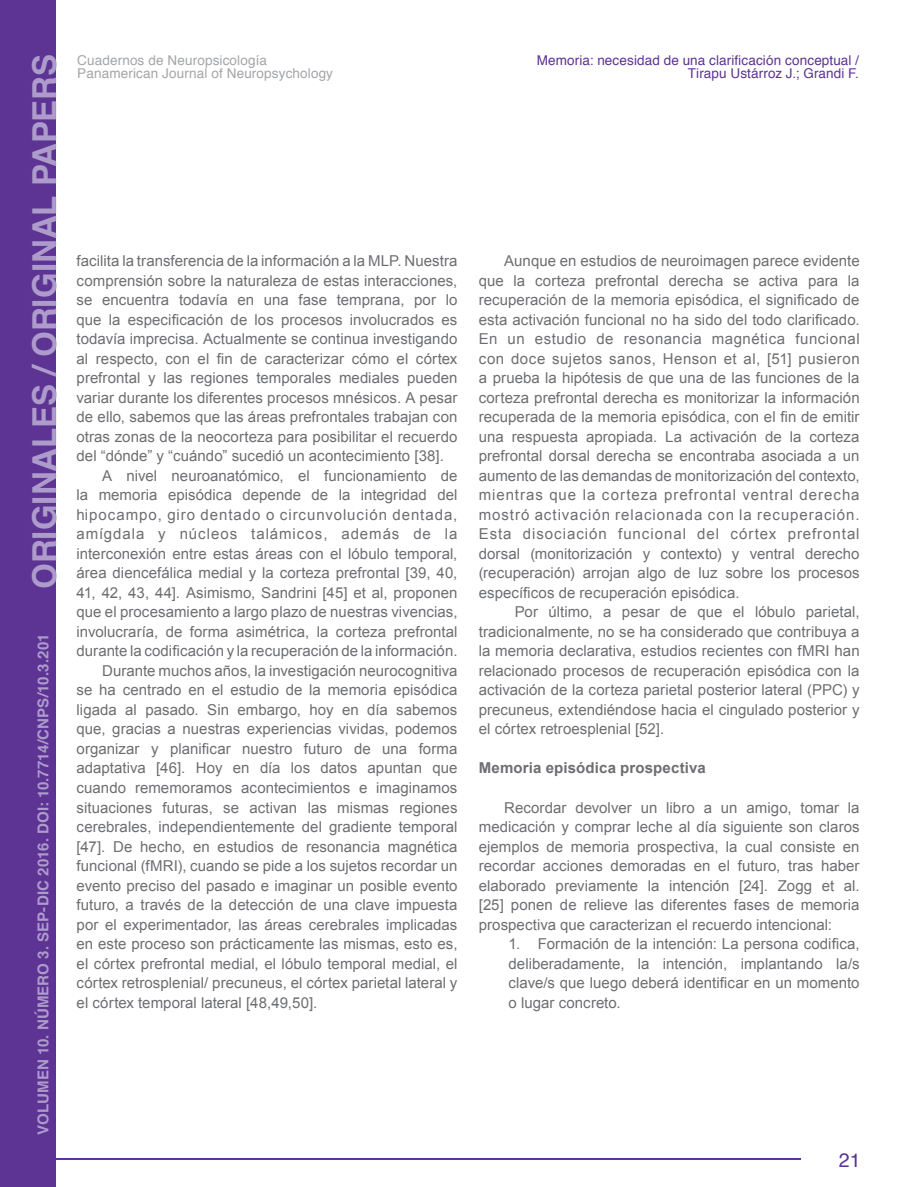
<style>
.page{position:relative;width:915px;height:1187px;background:#fff}
.page>*{position:absolute;margin:0;border:0;box-sizing:border-box;transform-origin:0 0}
.t1{font:700 33px "Helvetica";letter-spacing:-.005em;color:#ad9ccb}
.t2{font:19.5px "Helvetica";color:#5d3393}
.t3{font:15px/19.5px "Arial";letter-spacing:.005em;color:#6d6e71;text-align:justify}
.t4{font:15px "Arial";letter-spacing:.06em;color:#6d6e71}
.t5{font:700 15px "Helvetica";letter-spacing:.01em;color:#ad9ccb}
.t6{font:700 15px "Arial";letter-spacing:.01em;color:#6d6e71}
.t7{font:13.5px/13.5px "Helvetica";letter-spacing:.01em;color:#5d3393;text-align:right}
.t8{font:13.5px/13.5px "Helvetica";letter-spacing:.01em;color:#a3a5a8}
</style>
<div class="page">
<div style="left:0;top:0;width:55px;height:1186px;background:#5d3393"></div>
<hr style="left:0;top:1157px;width:800px;height:2px;background:#5d3393">
<h1 class="t1" style="left:18px;top:589px;width:536px;rotate:-90deg">ORIGINALES / ORIGINAL PAPERS</h1>
<p class="t8" style="left:77px;top:54px;width:257px">Cuadernos de Neuropsicología<br>Panamerican Journal of Neuropsychology</p>
<p class="t3" style="left:77px;top:251px;width:382px">facilita la transferencia de la información a la MLP. Nuestra</p>
<p class="t3" style="left:77px;top:271px;width:382px">comprensión sobre la naturaleza de estas interacciones,</p>
<p class="t3" style="left:77px;top:290px;width:382px">se encuentra todavía en una fase temprana, por lo</p>
<p class="t3" style="left:77px;top:310px;width:382px">que la especificación de los procesos involucrados es</p>
<p class="t3" style="left:77px;top:329px;width:382px">todavía imprecisa. Actualmente se continua investigando</p>
<p class="t3" style="left:77px;top:349px;width:382px">al respecto, con el fin de caracterizar cómo el córtex</p>
<p class="t3" style="left:77px;top:368px;width:382px">prefrontal y las regiones temporales mediales pueden</p>
<p class="t3" style="left:77px;top:388px;width:382px">variar durante los diferentes procesos mnésicos. A pesar</p>
<p class="t3" style="left:77px;top:407px;width:382px">de ello, sabemos que las áreas prefrontales trabajan con</p>
<p class="t3" style="left:77px;top:427px;width:382px">otras zonas de la neocorteza para posibilitar el recuerdo</p>
<p class="t3" style="left:77px;top:446px;width:368px">del “dónde” y “cuándo” sucedió un acontecimiento [38].</p>
<p class="t3" style="left:102px;top:466px;width:357px">A nivel neuroanatómico, el funcionamiento de</p>
<p class="t3" style="left:77px;top:485px;width:382px">la memoria episódica depende de la integridad del</p>
<p class="t4" style="left:77px;top:504px;width:382px">hipocampo, giro dentado o circunvolución dentada,</p>
<p class="t4" style="left:77px;top:524px;width:382px">amígdala y núcleos talámicos, además de la</p>
<p class="t3" style="left:77px;top:544px;width:382px">interconexión entre estas áreas con el lóbulo temporal,</p>
<p class="t3" style="left:77px;top:563px;width:382px">área diencefálica medial y la corteza prefrontal [39, 40,</p>
<p class="t3" style="left:77px;top:583px;width:382px">41, 42, 43, 44]. Asimismo, Sandrini [45] et al, proponen</p>
<p class="t3" style="left:77px;top:602px;width:382px">que el procesamiento a largo plazo de nuestras vivencias,</p>
<p class="t3" style="left:77px;top:622px;width:382px">involucraría, de forma asimétrica, la corteza prefrontal</p>
<p class="t3" style="left:77px;top:641px;width:382px">durante la codificación y la recuperación de la información.</p>
<p class="t3" style="left:102px;top:661px;width:357px">Durante muchos años, la investigación neurocognitiva</p>
<p class="t3" style="left:77px;top:680px;width:382px">se ha centrado en el estudio de la memoria episódica</p>
<p class="t3" style="left:77px;top:700px;width:382px">ligada al pasado. Sin embargo, hoy en día sabemos</p>
<p class="t3" style="left:77px;top:719px;width:382px">que, gracias a nuestras experiencias vividas, podemos</p>
<p class="t3" style="left:77px;top:739px;width:382px">organizar y planificar nuestro futuro de una forma</p>
<p class="t3" style="left:77px;top:758px;width:382px">adaptativa [46]. Hoy en día los datos apuntan que</p>
<p class="t3" style="left:77px;top:778px;width:382px">cuando rememoramos acontecimientos e imaginamos</p>
<p class="t3" style="left:77px;top:797px;width:382px">situaciones futuras, se activan las mismas regiones</p>
<p class="t3" style="left:77px;top:817px;width:382px">cerebrales, independientemente del gradiente temporal</p>
<p class="t3" style="left:77px;top:836px;width:382px">[47]. De hecho, en estudios de resonancia magnética</p>
<p class="t3" style="left:77px;top:856px;width:382px">funcional (fMRI), cuando se pide a los sujetos recordar un</p>
<p class="t3" style="left:77px;top:875px;width:382px">evento preciso del pasado e imaginar un posible evento</p>
<p class="t3" style="left:77px;top:895px;width:382px">futuro, a través de la detección de una clave impuesta</p>
<p class="t3" style="left:77px;top:914px;width:382px">por el experimentador, las áreas cerebrales implicadas</p>
<p class="t3" style="left:77px;top:934px;width:382px">en este proceso son prácticamente las mismas, esto es,</p>
<p class="t3" style="left:77px;top:953px;width:382px">el córtex prefrontal medial, el lóbulo temporal medial, el</p>
<p class="t3" style="left:77px;top:973px;width:382px">córtex retrosplenial/ precuneus, el córtex parietal lateral y</p>
<p class="t3" style="left:77px;top:992px;width:242px">el córtex temporal lateral [48,49,50].</p>
<p class="t5" style="left:31px;top:1134px;width:503px;rotate:-90deg">VOLUMEN 10. NÚMERO 3. SEP-DIC 2016. DOI: 10.7714/CNPS/10.3.201</p>
<p class="t7" style="left:536px;top:54px;width:324px">Memoria: necesidad de una clarificación conceptual /<br>Tirapu Ustárroz J.; Grandi F.</p>
<p class="t3" style="left:478px;top:251px;width:382px;text-indent:26px">Aunque en estudios de neuroimagen parece evidente que la corteza prefrontal derecha se activa para la recuperación de la memoria episódica, el significado de esta activación funcional no ha sido del todo clarificado.<br>En un estudio de resonancia magnética funcional con doce sujetos sanos, Henson et al, [51] pusieron a prueba la hipótesis de que una de las funciones de la corteza prefrontal derecha es monitorizar la información recuperada de la memoria episódica, con el fin de emitir una respuesta apropiada. La activación de la corteza prefrontal dorsal derecha se encontraba asociada a un aumento de las demandas de monitorización del contexto, mientras que la corteza prefrontal ventral derecha mostró activación relacionada con la recuperación.<br>Esta disociación funcional del córtex prefrontal dorsal (monitorización y contexto) y ventral derecho (recuperación) arrojan algo de luz sobre los procesos específicos de recuperación episódica.</p>
<p class="t3" style="left:478px;top:602px;width:382px;text-indent:36px">Por último, a pesar de que el lóbulo parietal, tradicionalmente, no se ha considerado que contribuya a la memoria declarativa, estudios recientes con fMRI han relacionado procesos de recuperación episódica con la activación de la corteza parietal posterior lateral (PPC) y precuneus, extendiéndose hacia el cingulado posterior y el córtex retroesplenial [52].</p>
<p class="t6" style="left:478px;top:758px;width:228px">Memoria episódica prospectiva</p>
<p class="t3" style="left:478px;top:797px;width:382px;text-indent:26px">Recordar devolver un libro a un amigo, tomar la medicación y comprar leche al día siguiente son claros ejemplos de memoria prospectiva, la cual consiste en recordar acciones demoradas en el futuro, tras haber elaborado previamente la intención [24]. Zogg et al. [25] ponen de relieve las diferentes fases de memoria prospectiva que caracterizan el recuerdo intencional:</p>
<p class="t3" style="left:508px;top:934px;width:352px">1. Formación de la intención: La persona codifica, deliberadamente, la intención, implantando la/s clave/s que luego deberá identificar en un momento o lugar concreto.</p>
<h2 class="t2" style="left:838px;top:1144px;width:23px">21</h2>
</div>
